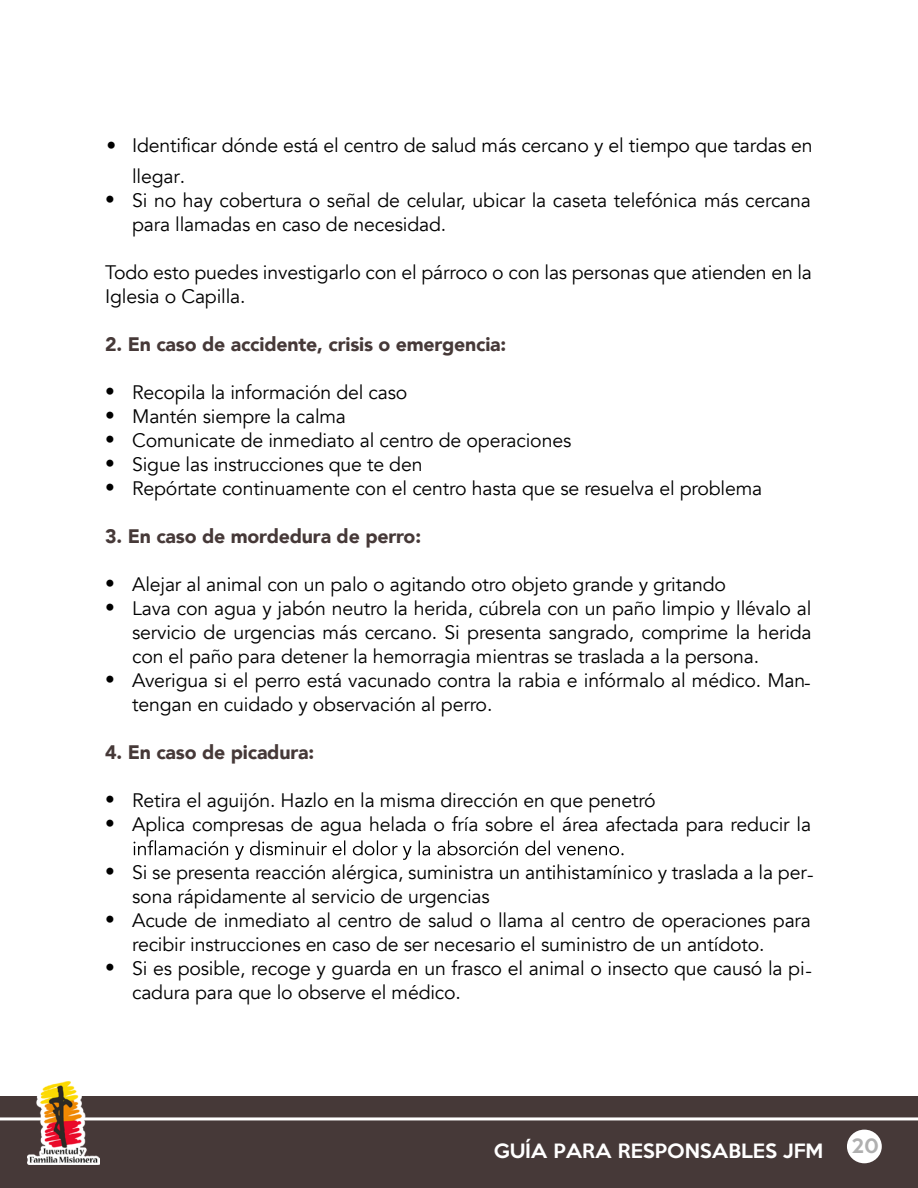
<style>
.page{position:relative;width:918px;height:1188px;background:#fff}
.page>*{position:absolute;margin:0;border:0;box-sizing:border-box;transform-origin:0 0}
.t1{font:19.5px/24px "Avenir";letter-spacing:-.01em;color:#000}
.t2{font:900 19.5px "Avenir";letter-spacing:-.01em;color:#463938}
.t3{font:500 18px "Keep Calm";color:#fff}
.t4{font:500 18px "Keep Calm";color:rgb(96 96 96/.5)}
</style>
<div class="page">
<div style="left:0;top:1096px;width:918px;height:92px;background:#463938"></div>
<hr style="left:0;top:1117px;width:918px;height:3px;background:#fff">
<div style="left:847px;top:1130px;width:35px;height:33px;background:#fff;border-radius:50%"></div>
<img style="left:27px;top:1081px;width:73px;height:84px">
<svg style="left:134px;top:840px;width:490px;height:20px"></svg>
<p class="t1" style="left:132px;top:129px;width:682px;line-height:31.5px">Identificar dónde está el centro de salud más cercano y el tiempo que tardas en llegar.</p>
<p class="t1" style="left:132px;top:213px;width:315px">para llamadas en caso de necesidad.</p>
<p class="t1" style="left:105px;top:261px;width:708px">Todo esto puedes investigarlo con el párroco o con las personas que atienden en la<br>Iglesia o Capilla.</p>
<p class="t2" style="left:105px;top:328px;width:403px">2. En caso de accidente, crisis o emergencia:</p>
<p class="t1" style="left:105px;top:381px;width:304px">• Recopila la información del caso</p>
<p class="t1" style="left:105px;top:405px;width:242px">• Mantén siempre la calma</p>
<p class="t1" style="left:105px;top:429px;width:468px">• Comunicate de inmediato al centro de operaciones</p>
<p class="t1" style="left:105px;top:453px;width:319px">• Sigue las instrucciones que te den</p>
<p class="t1" style="left:105px;top:477px;width:659px">• Repórtate continuamente con el centro hasta que se resuelva el problema</p>
<p class="t2" style="left:105px;top:520px;width:317px">3. En caso de mordedura de perro:</p>
<p class="t1" style="left:105px;top:573px;width:622px">• Alejar al animal con un palo o agitando otro objeto grande y gritando</p>
<p class="t1" style="left:132px;top:597px;width:681px;text-align:justify;text-indent:-27px">• Lava con agua y jabón neutro la herida, cúbrela con un paño limpio y llévalo al servicio de urgencias más cercano. Si presenta sangrado, comprime la herida con el paño para detener la hemorragia mientras se traslada a la persona.</p>
<p class="t1" style="left:132px;top:669px;width:680px;text-indent:-27px">• Averigua si el perro está vacunado contra la rabia e infórmalo al médico. Man&shy;tengan en cuidado y observación al perro.</p>
<p class="t2" style="left:105px;top:736px;width:211px">4. En caso de picadura:</p>
<p class="t1" style="left:105px;top:789px;width:552px">• Retira el aguijón. Hazlo en la misma dirección en que penetró</p>
<p class="t1" style="left:105px;top:813px;width:708px">• Aplica compresas de agua helada o fría sobre el área afectada para reducir la</p>
<p class="t1" style="left:132px;top:861px;width:683px;text-indent:-27px">• Si se presenta reacción alérgica, suministra un antihistamínico y traslada a la per&shy;sona rápidamente al servicio de urgencias</p>
<p class="t1" style="left:132px;top:909px;width:680px;text-indent:-27px">• Acude de inmediato al centro de salud o llama al centro de operaciones para recibir instrucciones en caso de ser necesario el suministro de un antídoto.</p>
<p class="t1" style="left:132px;top:957px;width:681px;text-indent:-27px">• Si es posible, recoge y guarda en un frasco el animal o insecto que causó la pi&shy;cadura para que lo observe el médico.</p>
<p class="t1" style="left:107px;top:133px;width:11px">•</p>
<p class="t1" style="left:132px;top:189px;width:680px">Si no hay cobertura o señal de celular, ubicar la caseta telefónica más cercana</p>
<p class="t1" style="left:105px;top:187px;width:11px">•</p>
<p class="t3" style="left:494px;top:1135px;width:331px">GUÍA PARA RESPONSABLES JFM</p>
<p class="t4" style="left:851px;top:1131px;width:29px">20</p>
</div>
